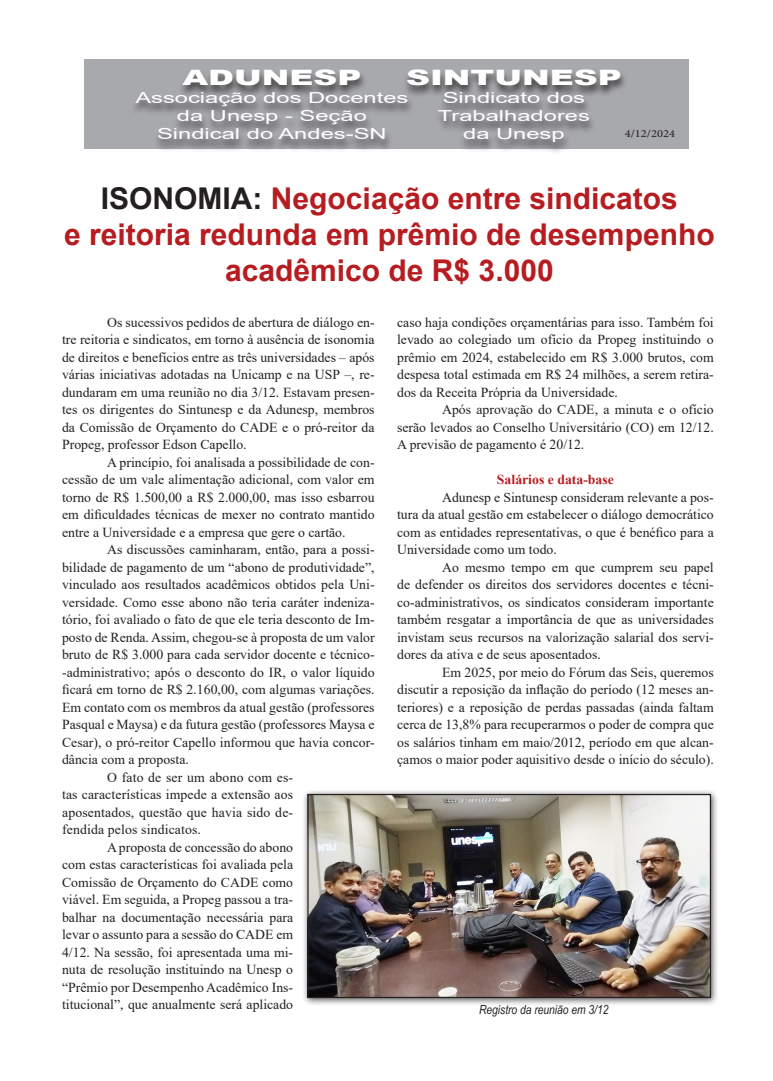
<style>
.page{position:relative;width:773px;height:1081px;background:#fff}
.page>*{position:absolute;margin:0;border:0;box-sizing:border-box;transform-origin:0 0}
.t1{font:700 30px/36px "Arial";color:#b61c20;text-align:center}
.t2{font:900 21.25px "Arial";color:#fff;scale:1.56 1}
.t3{font:15.12px/18.2px "Arial";color:#fff;text-align:center;scale:1.56 1}
.t4{font:13.75px/17.5px "Times New Roman";color:#231f20;text-align:justify}
.t5{font:700 13.75px "Times New Roman";color:#b61c20}
.t6{font:italic 12.5px "Arial Narrow";color:#231f20}
.t7{font:10.88px "Minion Pro";color:#231f20;scale:1.15 1}
.s1{color:#231f20}
</style>
<div class="page">
<div style="left:84px;top:60px;width:604px;height:89px;background:#a8a9ad"></div>
<div style="left:131px;top:69px;width:283px;height:84px;background:#231f20;opacity:.75"></div>
<div style="left:402px;top:69px;width:226px;height:87px;background:#231f20;opacity:.75"></div>
<div style="left:302px;top:788px;width:417px;height:218px;background:#231f20;opacity:.75"></div>
<img style="left:309px;top:796px;width:400px;height:200px">
<div style="left:307px;top:794px;width:404px;height:204px;border:1px solid #231f20"></div>
<p class="t2" style="left:406px;top:62px;width:140px">SINTUNESP</p>
<p class="t3" style="left:442px;top:88px;width:93px">Sindicato dos</p>
<p class="t3" style="left:438px;top:107px;width:99px">Trabalhadores</p>
<p class="t3" style="left:463px;top:125px;width:67px">da Unesp</p>
<p class="t7" style="left:624px;top:126px;width:45px">4/12/2024</p>
<p class="t2" style="left:182px;top:62px;width:116px">ADUNESP</p>
<p class="t3" style="left:135px;top:88px;width:176px">Associação dos Docentes da Unesp - Seção</p>
<p class="t3" style="left:157px;top:125px;width:149px">Sindical do Andes-SN</p>
<p class="t1" style="left:101px;top:180px;width:578px"><span class="s1">ISONOMIA:</span> Negociação entre sindicatos</p>
<p class="t1" style="left:64px;top:216px;width:652px">e reitoria redunda em prêmio de desempenho acadêmico de R$ 3.000</p>
<p class="t4" style="left:397px;top:313px;width:318px">caso haja condições orçamentárias para isso. Também foi levado ao colegiado um ofício da Propeg instituindo o prêmio em 2024, estabelecido em R$ 3.000 brutos, com despesa total estimada em R$ 24 milhões, a serem retira&shy;dos da Receita Própria da Universidade.</p>
<p class="t4" style="left:397px;top:400px;width:318px;text-indent:45px">Após aprovação do CADE, a minuta e o ofício serão levados ao Conselho Universitário (CO) em 12/12.<br>A previsão de pagamento é 20/12.</p>
<p class="t5" style="left:497px;top:470px;width:118px">Salários e data-base</p>
<p class="t4" style="left:397px;top:488px;width:318px;text-indent:45px">Adunesp e Sintunesp consideram relevante a pos&shy;tura da atual gestão em estabelecer o diálogo democrático com as entidades representativas, o que é benéfico para a Universidade como um todo.</p>
<p class="t4" style="left:397px;top:558px;width:318px;text-indent:45px">Ao mesmo tempo em que cumprem seu papel de defender os direitos dos servidores docentes e técni&shy;co-administrativos, os sindicatos consideram importante também resgatar a importância de que as universidades invistam seus recursos na valorização salarial dos servi&shy;dores da ativa e de seus aposentados.</p>
<p class="t4" style="left:397px;top:663px;width:318px;text-indent:45px">Em 2025, por meio do Fórum das Seis, queremos discutir a reposição da inflação do período (12 meses an&shy;teriores) e a reposição de perdas passadas (ainda faltam cerca de 13,8% para recuperarmos o poder de compra que os salários tinham em maio/2012, período em que alcan&shy;çamos o maior poder aquisitivo desde o início do século).</p>
<p class="t4" style="left:62px;top:313px;width:314px;text-indent:45px">Os sucessivos pedidos de abertura de diálogo en&shy;tre reitoria e sindicatos, em torno à ausência de isonomia de direitos e benefícios entre as três universidades – após várias iniciativas adotadas na Unicamp e na USP –, re&shy;dundaram em uma reunião no dia 3/12. Estavam presen&shy;tes os dirigentes do Sintunesp e da Adunesp, membros da Comissão de Orçamento do CADE e o pró-reitor da Propeg, professor Edson Capello.</p>
<p class="t4" style="left:62px;top:453px;width:314px;text-indent:45px">A princípio, foi analisada a possibilidade de con&shy;cessão de um vale alimentação adicional, com valor em torno de R$ 1.500,00 a R$ 2.000,00, mas isso esbarrou em dificuldades técnicas de mexer no contrato mantido entre a Universidade e a empresa que gere o cartão.</p>
<p class="t4" style="left:62px;top:540px;width:314px;text-indent:45px">As discussões caminharam, então, para a possi&shy;bilidade de pagamento de um “abono de produtividade”, vinculado aos resultados acadêmicos obtidos pela Uni&shy;versidade. Como esse abono não teria caráter indeniza&shy;tório, foi avaliado o fato de que ele teria desconto de Im&shy;posto de Renda. Assim, chegou-se à proposta de um valor bruto de R$ 3.000 para cada servidor docente e técnico--administrativo; após o desconto do IR, o valor líquido ficará em torno de R$ 2.160,00, com algumas variações.<br>Em contato com os membros da atual gestão (professores Pasqual e Maysa) e da futura gestão (professores Maysa e Cesar), o pró-reitor Capello informou que havia concor&shy;dância com a proposta.</p>
<p class="t4" style="left:62px;top:768px;width:232px;text-indent:45px">O fato de ser um abono com es&shy;tas características impede a extensão aos aposentados, questão que havia sido de&shy;fendida pelos sindicatos.</p>
<p class="t4" style="left:62px;top:838px;width:232px;text-indent:45px">A proposta de concessão do abono com estas características foi avaliada pela Comissão de Orçamento do CADE como viável. Em seguida, a Propeg passou a tra&shy;balhar na documentação necessária para levar o assunto para a sessão do CADE em 4/12. Na sessão, foi apresentada uma mi&shy;nuta de resolução instituindo na Unesp o “Prêmio por Desempenho Acadêmico Ins&shy;titucional”, que anualmente será aplicado</p>
<p class="t6" style="left:479px;top:1000px;width:131px">Registro da reunião em 3/12</p>
</div>
